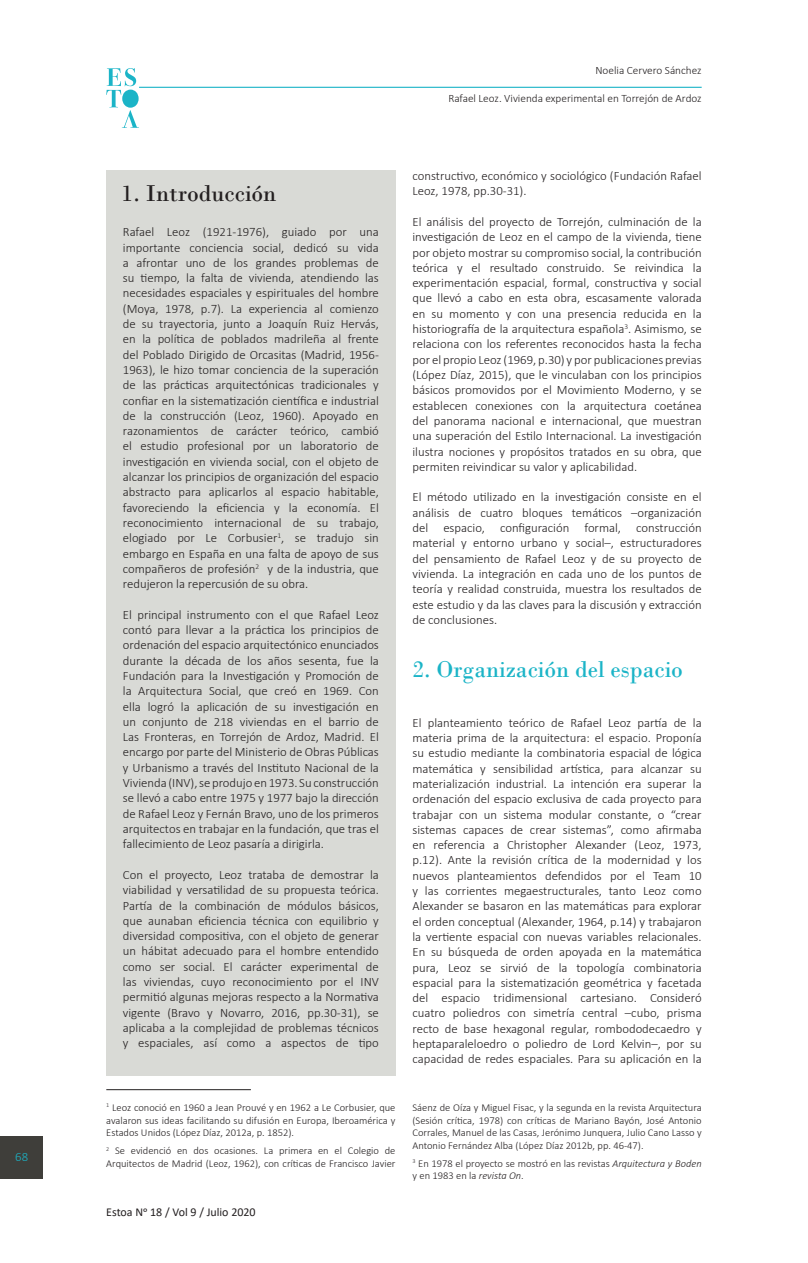
<style>
.page{position:relative;width:808px;height:1263px;background:#fff}
.page>*{position:absolute;margin:0;border:0;box-sizing:border-box;transform-origin:0 0}
.subtitulo{font:24px "Bodoni";color:#1bb4c7}
.t1{font:24px "Bodoni";color:#231f20}
.parrafo{font:300 12.75px/15.3px "Calibri";color:#231f20;text-align:justify}
.t2{font:300 12.75px "Calibri";color:#1bb4c7}
.t3{font:12px "Calibri";color:#231f20}
.t4{font:300 11.25px "Calibri";color:#231f20}
.parrafo-2{font:300 10.5px/12.6px "Calibri";color:#231f20;text-align:justify}
.s1{font-style:italic}
</style>
<div class="page">
<svg style="left:106px;top:68px;width:33px;height:60px"></svg>
<hr style="left:139px;top:87px;width:563px;height:1px;background:#1bb4c7">
<div style="left:0;top:1137px;width:43px;height:42px;background:#3f3e3a"></div>
<div style="left:106px;top:170px;width:289px;height:906px;background:#d9dad6"></div>
<hr style="left:106px;top:1089px;width:145px;height:1px;background:#231f20">
<p class="t2" style="left:15px;top:1148px;width:14px">68</p>
<p class="t4" style="left:595px;top:63px;width:108px">Noelia Cervero Sánchez</p>
<p class="t4" style="left:448px;top:92px;width:255px">Rafael Leoz. Vivienda experimental en Torrejón de Ardoz</p>
<p class="t1" style="left:122px;top:179px;width:156px">1. Introducción</p>
<p class="parrafo" style="left:123px;top:224px;width:257px">Rafael Leoz (1921-1976), guiado por una importante conciencia social, dedicó su vida a afrontar uno de los grandes problemas de su tiempo, la falta de vivienda, atendiendo las necesidades espaciales y espirituales del hombre (Moya, 1978, p.7). La experiencia al comienzo de su trayectoria, junto a Joaquín Ruiz Hervás, en la política de poblados madrileña al frente del Poblado Dirigido de Orcasitas (Madrid, 1956- 1963), le hizo tomar conciencia de la superación de las prácticas arquitectónicas tradicionales y confiar en la sistematización científica e industrial de la construcción (Leoz, 1960). Apoyado en razonamientos de carácter teórico, cambió el estudio profesional por un laboratorio de investigación en vivienda social, con el objeto de alcanzar los principios de organización del espacio abstracto para aplicarlos al espacio habitable, favoreciendo la eficiencia y la economía. El reconocimiento internacional de su trabajo, elogiado por Le Corbusier<sup>1</sup>, se tradujo sin embargo en España en una falta de apoyo de sus compañeros de profesión<sup>2</sup> y de la industria, que redujeron la repercusión de su obra.</p>
<p class="parrafo" style="left:123px;top:607px;width:257px">El principal instrumento con el que Rafael Leoz contó para llevar a la práctica los principios de ordenación del espacio arquitectónico enunciados durante la década de los años sesenta, fue la Fundación para la Investigación y Promoción de la Arquitectura Social, que creó en 1969. Con ella logró la aplicación de su investigación en un conjunto de 218 viviendas en el barrio de Las Fronteras, en Torrejón de Ardoz, Madrid. El encargo por parte del Ministerio de Obras Públicas y Urbanismo a través del Instituto Nacional de la Vivienda (INV), se produjo en 1973. Su construcción se llevó a cabo entre 1975 y 1977 bajo la dirección de Rafael Leoz y Fernán Bravo, uno de los primeros arquitectos en trabajar en la fundación, que tras el fallecimiento de Leoz pasaría a dirigirla.</p>
<p class="parrafo" style="left:123px;top:867px;width:257px">Con el proyecto, Leoz trataba de demostrar la viabilidad y versatilidad de su propuesta teórica.<br>Partía de la combinación de módulos básicos, que aunaban eficiencia técnica con equilibrio y diversidad compositiva, con el objeto de generar un hábitat adecuado para el hombre entendido como ser social. El carácter experimental de las viviendas, cuyo reconocimiento por el INV permitió algunas mejoras respecto a la Normativa vigente (Bravo y Novarro, 2016, pp.30-31), se aplicaba a la complejidad de problemas técnicos y espaciales, así como a aspectos de tipo</p>
<p class="parrafo-2" style="left:106px;top:1101px;width:291px"><sup>1</sup> Leoz conoció en 1960 a Jean Prouvé y en 1962 a Le Corbusier, que avalaron sus ideas facilitando su difusión en Europa, Iberoamérica y Estados Unidos (López Díaz, 2012a, p. 1852).</p>
<p class="parrafo-2" style="left:106px;top:1144px;width:291px"><sup>2</sup> Se evidenció en dos ocasiones. La primera en el Colegio de<br>Arquitectos de Madrid (Leoz, 1962), con críticas de Francisco Javier</p>
<p class="t3" style="left:106px;top:1203px;width:151px">Estoa No 18 / Vol 9 / Julio 2020</p>
<p class="parrafo" style="left:412px;top:168px;width:291px">constructivo, económico y sociológico (Fundación Rafael<br>Leoz, 1978, pp.30-31).</p>
<p class="parrafo" style="left:412px;top:214px;width:291px">El análisis del proyecto de Torrejón, culminación de la investigación de Leoz en el campo de la vivienda, tiene por objeto mostrar su compromiso social, la contribución teórica y el resultado construido. Se reivindica la experimentación espacial, formal, constructiva y social que llevó a cabo en esta obra, escasamente valorada en su momento y con una presencia reducida en la historiografía de la arquitectura española<sup>3</sup>. Asimismo, se relaciona con los referentes reconocidos hasta la fecha por el propio Leoz (1969, p.30) y por publicaciones previas (López Díaz, 2015), que le vinculaban con los principios básicos promovidos por el Movimiento Moderno, y se establecen conexiones con la arquitectura coetánea del panorama nacional e internacional, que muestran una superación del Estilo Internacional. La investigación ilustra nociones y propósitos tratados en su obra, que permiten reivindicar su valor y aplicabilidad.</p>
<p class="parrafo" style="left:412px;top:489px;width:291px">El método utilizado en la investigación consiste en el análisis de cuatro bloques temáticos –organización del espacio, configuración formal, construcción material y entorno urbano y social–, estructuradores del pensamiento de Rafael Leoz y de su proyecto de vivienda. La integración en cada uno de los puntos de teoría y realidad construida, muestra los resultados de este estudio y da las claves para la discusión y extracción de conclusiones.</p>
<p class="subtitulo" style="left:412px;top:655px;width:272px">2. Organización del espacio</p>
<p class="parrafo" style="left:412px;top:715px;width:291px">El planteamiento teórico de Rafael Leoz partía de la materia prima de la arquitectura: el espacio. Proponía su estudio mediante la combinatoria espacial de lógica matemática y sensibilidad artística, para alcanzar su materialización industrial. La intención era superar la ordenación del espacio exclusiva de cada proyecto para trabajar con un sistema modular constante, o “crear sistemas capaces de crear sistemas”, como afirmaba en referencia a Christopher Alexander (Leoz, 1973, p.12). Ante la revisión crítica de la modernidad y los nuevos planteamientos defendidos por el Team 10 y las corrientes megaestructurales, tanto Leoz como Alexander se basaron en las matemáticas para explorar el orden conceptual (Alexander, 1964, p.14) y trabajaron la vertiente espacial con nuevas variables relacionales.<br>En su búsqueda de orden apoyada en la matemática pura, Leoz se sirvió de la topología combinatoria espacial para la sistematización geométrica y facetada del espacio tridimensional cartesiano. Consideró cuatro poliedros con simetría central –cubo, prisma recto de base hexagonal regular, rombododecaedro y heptaparaleloedro o poliedro de Lord Kelvin–, por su capacidad de redes espaciales. Para su aplicación en la</p>
<p class="parrafo-2" style="left:412px;top:1101px;width:291px">Sáenz de Oíza y Miguel Fisac, y la segunda en la revista Arquitectura (Sesión crítica, 1978) con críticas de Mariano Bayón, José Antonio Corrales, Manuel de las Casas, Jerónimo Junquera, Julio Cano Lasso y Antonio Fernández Alba (López Díaz 2012b, pp. 46-47).</p>
<p class="parrafo-2" style="left:412px;top:1157px;width:291px"><sup>3</sup> En 1978 el proyecto se mostró en las revistas <span class="s1">Arquitectura y Boden </span>y en 1983 en la <span class="s1">revista On</span>.</p>
</div>
